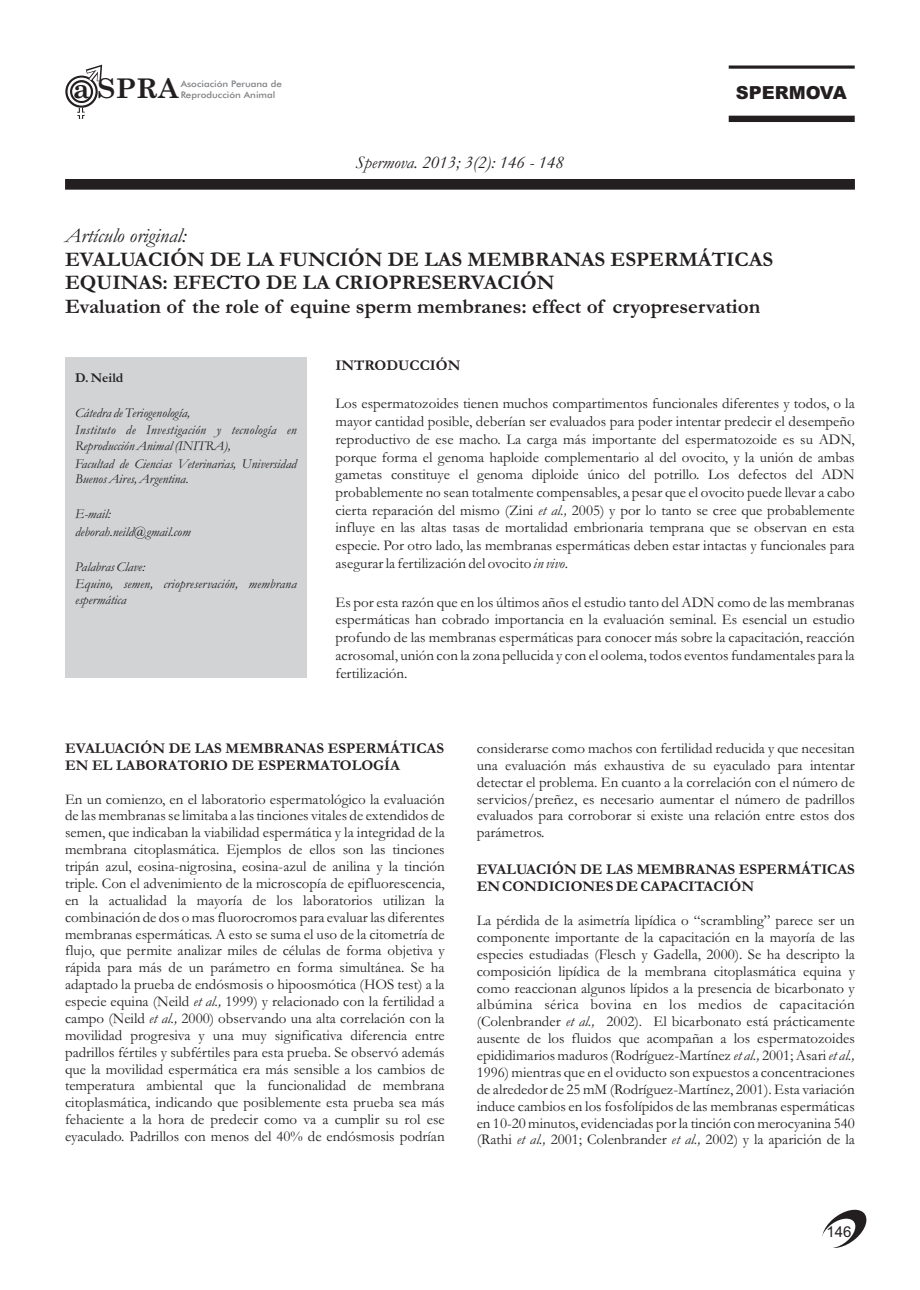
<style>
.page{position:relative;width:920px;height:1290px;background:#fff}
.page>*{position:absolute;margin:0;border:0;box-sizing:border-box;transform-origin:0 0}
.t1{font:700 27px "Century Schoolbook";color:#231f20}
.t2{font:700 21px/23.5px "Garamond";color:#231f20}
.t3{font:italic 21px "Garamond";color:#231f20}
.t4{font:italic 18px "Garamond";color:#231f20}
.t5{font:900 18px "Arial";color:#231f20}
.t6{font:15px/16.8px "Garamond";color:#231f20;text-align:justify}
.t7{font:700 15px/16.8px "Garamond";color:#231f20}
.t8{font:15px "Arial";color:#231f20}
.t9{font:italic 13.5px/17.4px "Garamond";color:#231f20}
.t10{font:italic 13.5px/17.4px "Garamond";letter-spacing:.025em;color:#231f20}
.t11{font:700 13.5px "Garamond";color:#231f20}
.t12{font:500 9px "Futura BT";color:#808285;scale:1.08 1}
.s1{font-style:italic}
</style>
<div class="page">
<div style="left:65px;top:357px;width:242px;height:320px;background:#d1d3d4"></div>
<svg style="left:729px;top:65px;width:126px;height:4px"></svg>
<div style="left:729px;top:116px;width:126px;height:6px;background:#231f20"></div>
<svg style="left:67px;top:64px;width:36px;height:55px"></svg>
<div style="left:65px;top:179px;width:790px;height:11px;background:#231f20"></div>
<svg style="left:822px;top:1209px;width:45px;height:39px"></svg>
<h1 class="t1" style="left:73px;top:78px;width:107px">a SPRA</h1>
<p class="t12" style="left:181px;top:81px;width:95px">Asociación Peruana de</p>
<p class="t12" style="left:181px;top:91px;width:89px">Reproducción Animal</p>
<p class="t4" style="left:355px;top:156px;width:210px">Spermova. 2013; 3(2): 146 - 148</p>
<p class="t5" style="left:736px;top:87px;width:113px">SPERMOVA</p>
<h2 class="t3" style="left:65px;top:228px;width:123px">Artículo original:</h2>
<h2 class="t2" style="left:65px;top:250px;width:710px">EVALUACIÓN DE LA FUNCIÓN DE LAS MEMBRANAS ESPERMÁTICAS<br>EQUINAS: EFECTO DE LA CRIOPRESERVACIÓN<br>Evaluation of the role of equine sperm membranes: effect of cryopreservation</h2>
<p class="t11" style="left:75px;top:373px;width:50px">D. Neild</p>
<p class="t10" style="left:75px;top:405px;width:223px">Cátedra de Teriogenología,<br>Instituto de Investigación y tecnología en</p>
<p class="t9" style="left:75px;top:439px;width:223px">Reproducción Animal (INITRA),<br>Facultad de Ciencias Veterinarias, Universidad</p>
<p class="t9" style="left:75px;top:472px;width:115px">Buenos Aires, Argentina.</p>
<p class="t9" style="left:75px;top:507px;width:117px">E-mail: deborah.neild@gmail.com</p>
<p class="t9" style="left:75px;top:559px;width:223px">Palabras Clave:<br>Equino, semen, criopreservación, membrana</p>
<p class="t9" style="left:75px;top:593px;width:53px">espermática</p>
<p class="t7" style="left:336px;top:358px;width:126px">INTRODUCCIÓN</p>
<p class="t6" style="left:335px;top:397px;width:521px;line-height:17.7px">Los espermatozoides tienen muchos compartimentos funcionales diferentes y todos, o la mayor cantidad posible, deberían ser evaluados para poder intentar predecir el desempeño reproductivo de ese macho. La carga más importante del espermatozoide es su ADN, porque forma el genoma haploide complementario al del ovocito, y la unión de ambas gametas constituye el genoma diploide único del potrillo. Los defectos del ADN probablemente no sean totalmente compensables, a pesar que el ovocito puede llevar a cabo cierta reparación del mismo (Zini <span class="s1">et al.,</span> 2005) y por lo tanto se cree que probablemente influye en las altas tasas de mortalidad embrionaria temprana que se observan en esta especie. Por otro lado, las membranas espermáticas deben estar intactas y funcionales para asegurar la fertilización del ovocito <span class="s1">in vivo</span>.</p>
<p class="t6" style="left:335px;top:595px;width:521px;line-height:17.7px">Es por esta razón que en los últimos años el estudio tanto del ADN como de las membranas espermáticas han cobrado importancia en la evaluación seminal. Es esencial un estudio profundo de las membranas espermáticas para conocer más sobre la capacitación, reacción acrosomal, unión con la zona pellucida y con el oolema, todos eventos fundamentales para la fertilización.</p>
<p class="t7" style="left:65px;top:742px;width:380px">EVALUACIÓN DE LAS MEMBRANAS ESPERMÁTICAS<br>EN EL LABORATORIO DE ESPERMATOLOGÍA</p>
<p class="t6" style="left:65px;top:792px;width:381px">En un comienzo, en el laboratorio espermatológico la evaluación de las membranas se limitaba a las tinciones vitales de extendidos de semen, que indicaban la viabilidad espermática y la integridad de la membrana citoplasmática. Ejemplos de ellos son las tinciones tripán azul, eosina-nigrosina, eosina-azul de anilina y la tinción triple. Con el advenimiento de la microscopía de epifluorescencia, en la actualidad la mayoría de los laboratorios utilizan la combinación de dos o mas fluorocromos para evaluar las diferentes membranas espermáticas. A esto se suma el uso de la citometría de flujo, que permite analizar miles de células de forma objetiva y rápida para más de un parámetro en forma simultánea. Se ha adaptado la prueba de endósmosis o hipoosmótica (HOS test) a la especie equina (Neild <span class="s1">et al.,</span> 1999) y relacionado con la fertilidad a campo (Neild <span class="s1">et al.,</span> 2000) observando una alta correlación con la movilidad progresiva y una muy significativa diferencia entre padrillos fértiles y subfértiles para esta prueba. Se observó además que la movilidad espermática era más sensible a los cambios de temperatura ambiental que la funcionalidad de membrana citoplasmática, indicando que posiblemente esta prueba sea más fehaciente a la hora de predecir como va a cumplir su rol ese eyaculado. Padrillos con menos del 40% de endósmosis podrían</p>
<p class="t6" style="left:477px;top:742px;width:380px">considerarse como machos con fertilidad reducida y que necesitan una evaluación más exhaustiva de su eyaculado para intentar detectar el problema. En cuanto a la correlación con el número de servicios/preñez, es necesario aumentar el número de padrillos evaluados para corroborar si existe una relación entre estos dos parámetros.</p>
<p class="t7" style="left:477px;top:863px;width:380px">EVALUACIÓN DE LAS MEMBRANAS ESPERMÁTICAS<br>EN CONDICIONES DE CAPACITACIÓN</p>
<p class="t6" style="left:477px;top:914px;width:380px">La pérdida de la asimetría lipídica o “scrambling” parece ser un componente importante de la capacitación en la mayoría de las especies estudiadas (Flesch y Gadella, 2000). Se ha descripto la composición lipídica de la membrana citoplasmática equina y como reaccionan algunos lípidos a la presencia de bicarbonato y albúmina sérica bovina en los medios de capacitación (Colenbrander <span class="s1">et al.,</span> 2002). El bicarbonato está prácticamente ausente de los fluidos que acompañan a los espermatozoides epididimarios maduros (Rodríguez-Martínez <span class="s1">et al.,</span> 2001; Asari <span class="s1">et al., </span>1996) mientras que en el oviducto son expuestos a concentraciones de alrededor de 25 mM (Rodríguez-Martínez, 2001). Esta variación induce cambios en los fosfolípidos de las membranas espermáticas en 10-20 minutos, evidenciadas por la tinción con merocyanina 540 (Rathi <span class="s1">et al.,</span> 2001; Colenbrander <span class="s1">et al.,</span> 2002) y la aparición de la</p>
<p class="t8" style="left:826px;top:1226px;width:27px">146</p>
</div>
